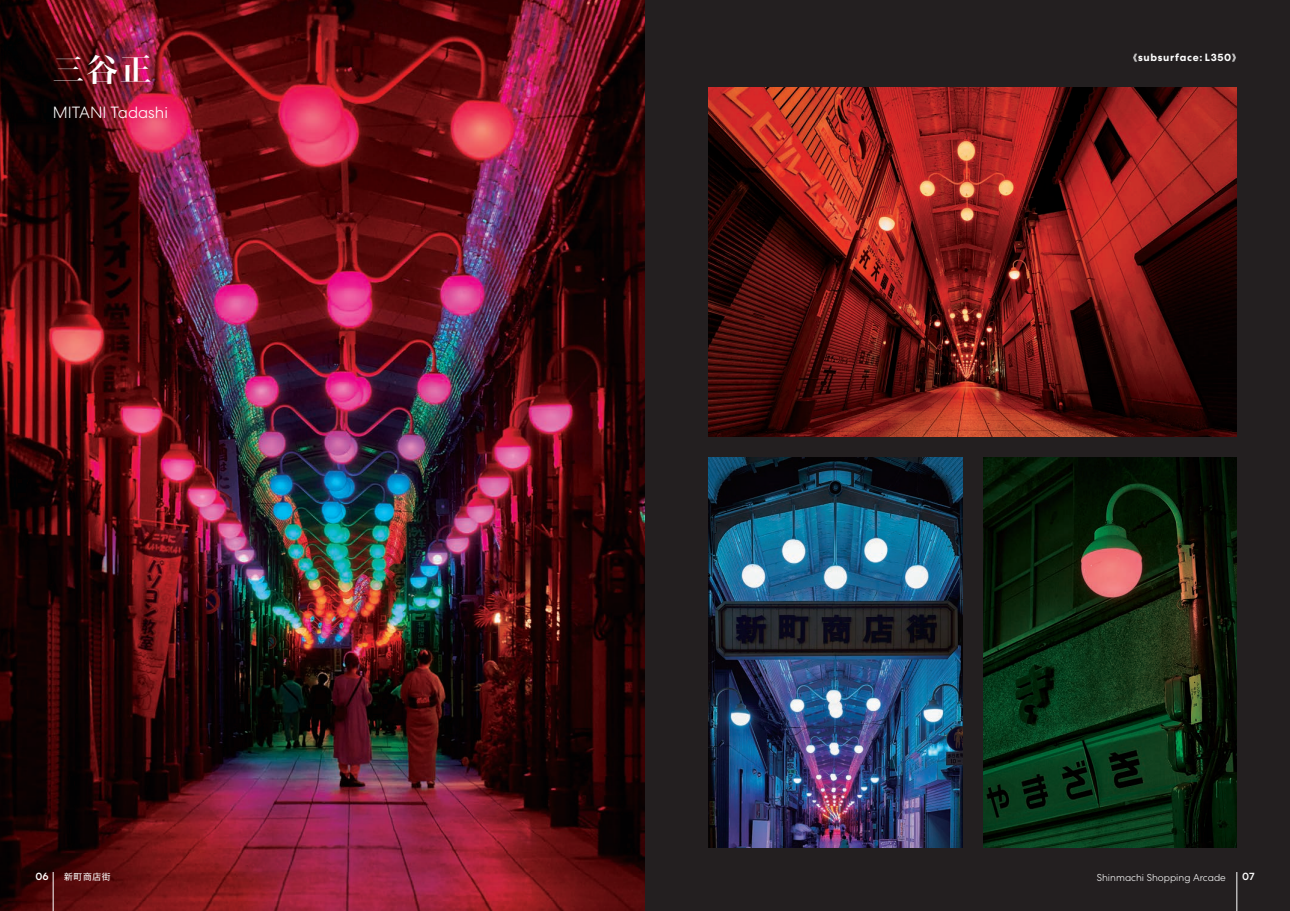
<style>
.page{position:relative;width:1290px;height:911px;background:#fff}
.page>*{position:absolute;margin:0;border:0;box-sizing:border-box;transform-origin:0 0}
.t1{font:31.25px "TP Min Std N C Hi B";color:#fff}
.t2{font:300 16.25px "Centra No 2";color:#fff}
.t3{font:700 10.5px "Centra No 2";letter-spacing:.065em;color:#fff}
.t4{font:500 10.5px "Centra No 2";color:#fff}
.t5{font:300 10px "Centra No 2";color:#fff}
.t6{font:8.75px "Axis Std";letter-spacing:.08em;color:#fff}
.s1{font-family:"Axis Std";font-weight:800;font-size:8.75px}
</style>
<div class="page">
<div style="left:645px;top:0;width:645px;height:911px;background:#231f20"></div>
<img style="left:0;top:0;width:645px;height:911px">
<img style="left:709px;top:87px;width:528px;height:349px">
<img style="left:709px;top:457px;width:253px;height:390px">
<img style="left:983px;top:457px;width:254px;height:390px">
<hr style="left:53px;top:872px;width:1px;height:39px;background:#fff">
<hr style="left:1236px;top:872px;width:1px;height:39px;background:#fff">
<h1 class="t1" style="left:53px;top:46px;width:100px">三谷正</h1>
<h2 class="t2" style="left:53px;top:103px;width:117px">MITANI Tadashi</h2>
<p class="t3" style="left:1128px;top:51px;width:114px"><span class="s1">《</span>subsurface: L350<span class="s1">》</span></p>
<p class="t4" style="left:35px;top:870px;width:15px">06</p>
<p class="t6" style="left:64px;top:870px;width:48px">新町商店街</p>
<p class="t5" style="left:1097px;top:871px;width:130px">Shinmachi Shopping Arcade</p>
<p class="t4" style="left:1242px;top:870px;width:14px">07</p>
</div>
